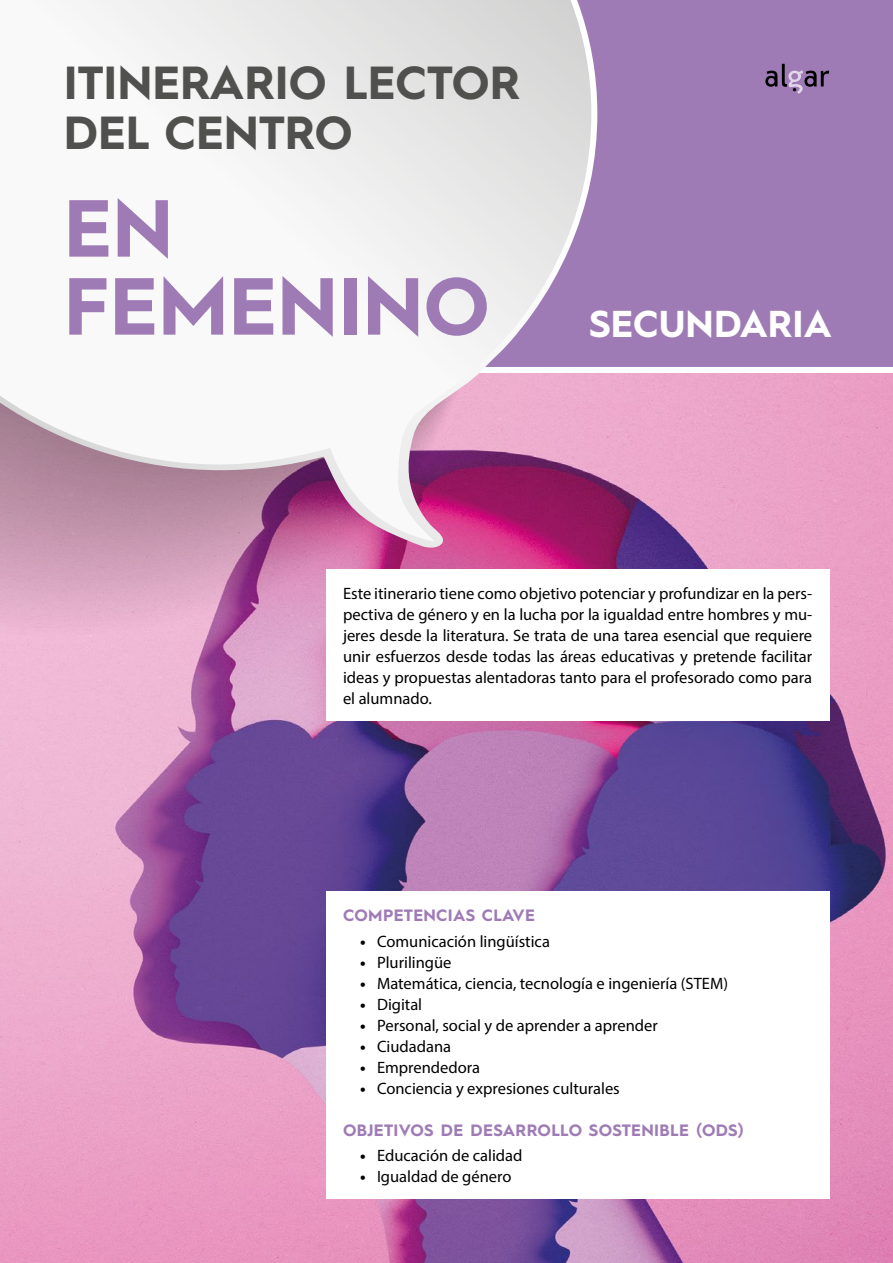
<style>
.page{position:relative;width:893px;height:1263px;background:#fff}
.page>*{position:absolute;margin:0;border:0;box-sizing:border-box;transform-origin:0 0}
.Portada_2{font:700 81px/78px "Hurme Geometric Sans 1";color:#9f7bb6}
.Portada_1{font:700 46.5px/49.5px "Hurme Geometric Sans 1";color:#50504f}
.Portada_2-2{font:700 37.5px "Hurme Geometric Sans 1";color:#fff}
.Text{font:16.5px/21px "Myriad Pro";color:#000;text-align:justify}
.Títol_competències{font:700 16.5px "Hurme Geometric Sans 1";letter-spacing:.02em;color:#9f7bb6}
.s1{font-weight:700}
</style>
<div class="page">
<img style="left:0;top:373px;width:893px;height:890px">
<div style="left:597px;top:0;width:296px;height:367px;background:#9f7bb6"></div>
<svg style="left:0;top:0;width:591px;height:544px"></svg>
<div style="left:326px;top:569px;width:503px;height:152px;background:#fff"></div>
<div style="left:326px;top:892px;width:503px;height:307px;background:#fff"></div>
<svg style="left:765px;top:64px;width:64px;height:30px"></svg>
<p class="Portada_1" style="left:64px;top:56px;width:458px">ITINERARIO LECTOR<br>DEL CENTRO</p>
<p class="Portada_2" style="left:64px;top:184px;width:427px">EN<br>FEMENINO</p>
<p class="Portada_2-2" style="left:589px;top:298px;width:244px">SECUNDARIA</p>
<p class="Text" style="left:343px;top:582px;width:471px">Este itinerario tiene como objetivo potenciar y profundizar en la pers&shy;pectiva de género y en la lucha por la igualdad entre hombres y mu&shy;jeres desde la literatura. Se trata de una tarea esencial que requiere unir esfuerzos desde todas las áreas educativas y pretende facilitar ideas y propuestas alentadoras tanto para el profesorado como para el alumnado.</p>
<p class="Títol_competències" style="left:343px;top:904px;width:193px">COMPETENCIAS CLAVE</p>
<p class="Text" style="left:360px;top:930px;width:191px"><span class="s1">•</span> Comunicación lingüística</p>
<p class="Text" style="left:360px;top:951px;width:93px"><span class="s1">•</span> Plurilingüe</p>
<p class="Text" style="left:360px;top:972px;width:369px"><span class="s1">•</span> Matemática, ciencia, tecnología e ingeniería (STEM)</p>
<p class="Text" style="left:360px;top:993px;width:64px"><span class="s1">•</span> Digital</p>
<p class="Text" style="left:360px;top:1014px;width:299px"><span class="s1">•</span> Personal, social y de aprender a aprender</p>
<p class="Text" style="left:360px;top:1035px;width:93px"><span class="s1">•</span> Ciudadana</p>
<p class="Text" style="left:360px;top:1056px;width:122px"><span class="s1">•</span> Emprendedora</p>
<p class="Text" style="left:360px;top:1077px;width:261px"><span class="s1">•</span> Conciencia y expresiones culturales</p>
<p class="Títol_competències" style="left:343px;top:1118px;width:402px">OBJETIVOS DE DESARROLLO SOSTENIBLE (ODS)</p>
<p class="Text" style="left:360px;top:1145px;width:164px"><span class="s1">•</span> Educación de calidad</p>
<p class="Text" style="left:360px;top:1166px;width:153px"><span class="s1">•</span> Igualdad de género</p>
</div>
